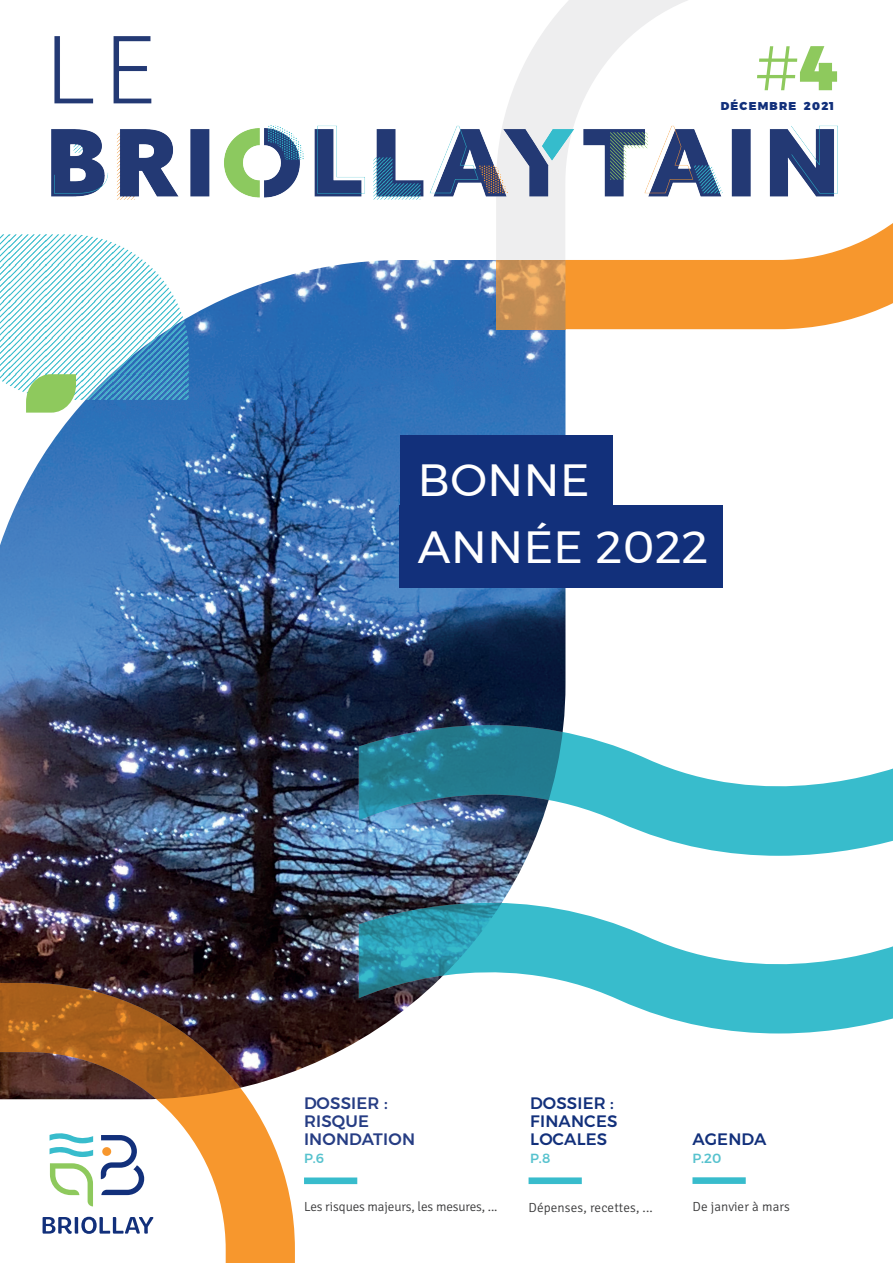
<style>
.page{position:relative;width:893px;height:1263px;background:#fff}
.page>*{position:absolute;margin:0;border:0;box-sizing:border-box;transform-origin:0 0}
.t1{font:300 62.85px "Montserrat";color:#8ec95d}
.t2{font:45px/67.2px "Montserrat";letter-spacing:.015em;color:#fff}
.t3{font:500 16.5px/18.1px "Montserrat";letter-spacing:.01em;color:#12307b}
.t4{font:500 16.5px/18.1px "Montserrat";letter-spacing:.01em;color:#263d84}
.t5{font:300 13.2px "Signika";letter-spacing:-.005em;color:#3e3e3f}
.t6{font:500 13.2px "Montserrat";color:#57c2ce}
.t7{font:900 11.25px "Montserrat";letter-spacing:.11em;color:#12307b}
.s1{font-weight:900}
</style>
<div class="page">
<svg style="left:496px;top:5px;width:291px;height:325px;fill:#eeeeef"></svg>
<img style="left:0;top:260px;width:565px;height:811px">
<svg style="left:359px;top:723px;width:534px;height:133px"></svg>
<svg style="left:359px;top:901px;width:534px;height:132px"></svg>
<div style="left:400px;top:435px;width:212px;height:88px;background:#12307b"></div>
<div style="left:400px;top:506px;width:323px;height:82px;background:#12307b"></div>
<img style="left:0;top:234px;width:188px;height:166px">
<div style="left:529px;top:1177px;width:53px;height:7px;background:#38bccc"></div>
<div style="left:692px;top:1177px;width:54px;height:7px;background:#38bccc"></div>
<div style="left:304px;top:1177px;width:53px;height:7px;background:#38bccc"></div>
<svg style="left:565px;top:0;width:328px;height:329px"></svg>
<svg style="left:26px;top:374px;width:50px;height:39px"></svg>
<svg style="left:496px;top:260px;width:69px;height:69px;fill:#c58d54"></svg>
<svg style="left:0;top:983px;width:295px;height:280px"></svg>
<img style="left:51px;top:37px;width:787px;height:163px">
<h1 class="t1" style="left:755px;top:21px;width:86px">#<span class="s1">4</span></h1>
<p class="t7" style="left:721px;top:97px;width:115px">DÉCEMBRE 2021</p>
<h2 class="t2" style="left:418px;top:446px;width:291px">BONNE<br>ANNÉE 2022</h2>
<p class="t4" style="left:304px;top:1094px;width:113px">DOSSIER :<br>RISQUE<br>INONDATION</p>
<p class="t6" style="left:304px;top:1148px;width:22px">P.6</p>
<p class="t5" style="left:304px;top:1197px;width:195px">Les risques majeurs, les mesures, ...</p>
<p class="t3" style="left:530px;top:1094px;width:89px">DOSSIER :<br>FINANCES<br>LOCALES</p>
<p class="t6" style="left:530px;top:1148px;width:22px">P.8</p>
<p class="t5" style="left:528px;top:1198px;width:126px">Dépenses, recettes, ...</p>
<p class="t3" style="left:692px;top:1130px;width:76px">AGENDA</p>
<p class="t6" style="left:692px;top:1148px;width:31px">P.20</p>
<p class="t5" style="left:692px;top:1197px;width:99px">De janvier à mars</p>
</div>
